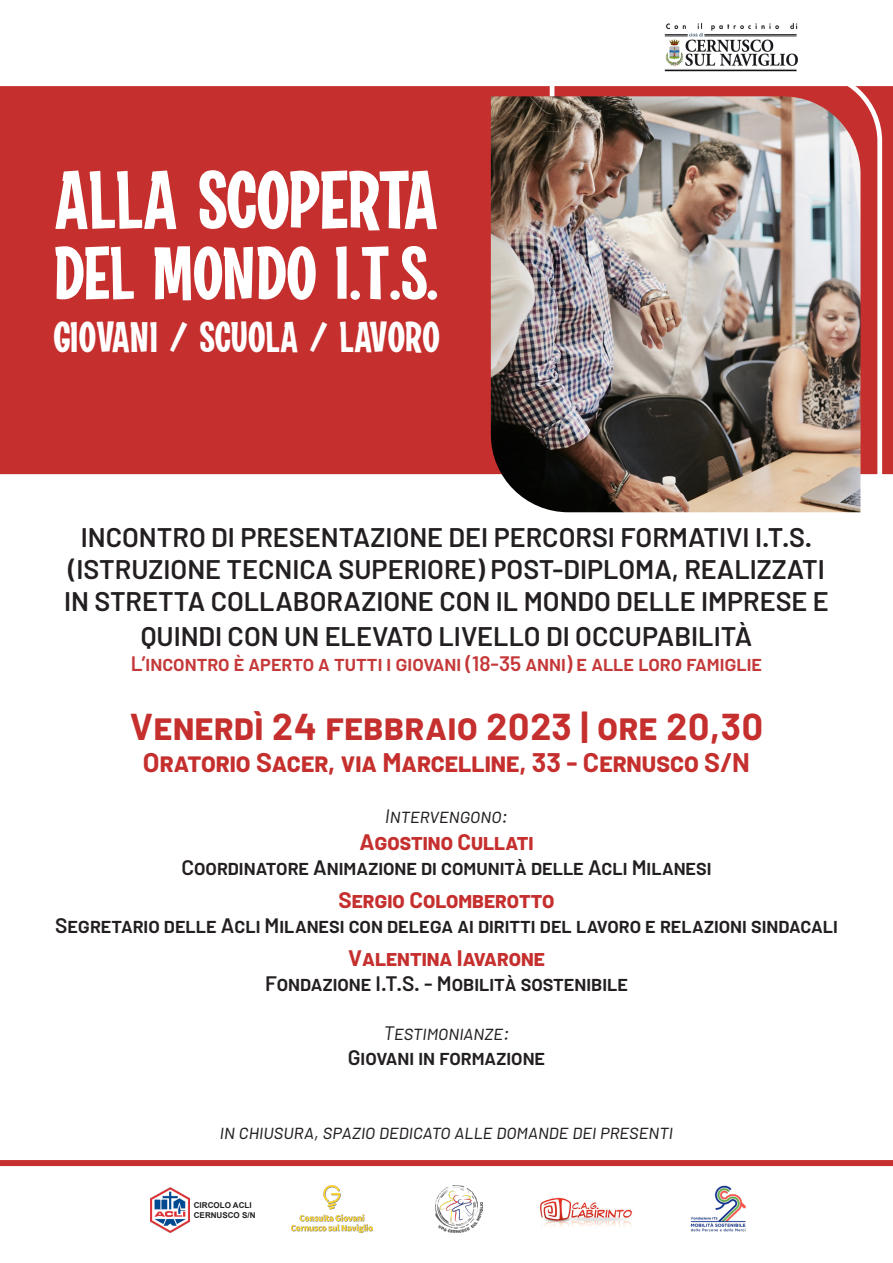
<style>
.page{position:relative;width:893px;height:1263px;background:#fff}
.page>*{position:absolute;margin:0;border:0;box-sizing:border-box;transform-origin:0 0}
.t1{font:83.4px "dumadi";color:#fff}
.t2{font:76.05px "dumadi";color:#fff}
.t3{font:43.5px "dumadi";letter-spacing:.01em;color:#fff}
.t4{font:700 37.5px "Barlow";letter-spacing:.02em;color:#c52f2e}
.t5{font:600 27px/33.3px "Barlow";color:#231f20;text-align:center}
.t6{font:700 27px "Barlow";color:#c52f2e}
.t7{font:700 22.5px "Barlow";color:#c52f2e}
.t8{font:600 21px "Barlow";color:#231f20}
.t9{font:600 21px "Barlow";color:#c53839}
.t10{font:italic 19.5px "Barlow";color:#231f20}
.t11{font:700 8.1px "Arial";color:#231f20}
</style>
<div class="page">
<div style="left:0;top:86px;width:893px;height:388px;background:#c52f2e"></div>
<svg style="left:547px;top:86px;width:337px;height:412px;background:#d05857"></svg>
<img style="left:491px;top:96px;width:369px;height:416px">
<svg style="left:0;top:1160px;width:893px;height:73px"></svg>
<img style="left:151px;top:1188px;width:39px;height:45px">
<img style="left:689px;top:1185px;width:60px;height:48px">
<img style="left:664px;top:22px;width:134px;height:50px">
<p class="t1" style="left:55px;top:159px;width:385px">ALLA SCOPERTA</p>
<p class="t2" style="left:55px;top:236px;width:385px">DEL MONDO I.T.S.</p>
<p class="t3" style="left:54px;top:315px;width:388px">GIOVANI / SCUOLA / LAVORO</p>
<p class="t5" style="left:81px;top:520px;width:733px">INCONTRO DI PRESENTAZIONE DEI PERCORSI FORMATIVI I.T.S.</p>
<p class="t5" style="left:64px;top:552px;width:766px">(ISTRUZIONE TECNICA SUPERIORE) POST-DIPLOMA, REALIZZATI<br>IN STRETTA COLLABORAZIONE CON IL MONDO DELLE IMPRESE E<br>QUINDI CON UN ELEVATO LIVELLO DI OCCUPABILITÀ</p>
<p class="t9" style="left:131px;top:650px;width:633px">L’incontro è aperto a tutti i giovani (18-35 anni) e alle loro famiglie</p>
<p class="t4" style="left:130px;top:703px;width:635px">Venerdì 24 febbraio 2023 | ore 20,30</p>
<p class="t6" style="left:143px;top:745px;width:609px">Oratorio Sacer, via Marcelline, 33 - Cernusco S/N</p>
<p class="t10" style="left:385px;top:804px;width:125px">Intervengono:</p>
<p class="t7" style="left:359px;top:828px;width:176px">Agostino Cullati</p>
<p class="t8" style="left:181px;top:854px;width:532px">Coordinatore Animazione di comunità delle Acli Milanesi</p>
<p class="t7" style="left:338px;top:886px;width:217px">Sergio Colomberotto</p>
<p class="t8" style="left:55px;top:912px;width:784px">Segretario delle Acli Milanesi con delega ai diritti del lavoro e relazioni sindacali</p>
<p class="t7" style="left:348px;top:944px;width:198px">Valentina Iavarone</p>
<p class="t8" style="left:265px;top:971px;width:364px">Fondazione I.T.S. - Mobilità sostenibile</p>
<p class="t10" style="left:383px;top:1021px;width:128px">Testimonianze:</p>
<p class="t8" style="left:348px;top:1044px;width:199px">Giovani in formazione</p>
<p class="t10" style="left:220px;top:1120px;width:455px">in chiusura, spazio dedicato alle domande dei presenti</p>
<p class="t11" style="left:194px;top:1200px;width:59px">CIRCOLO ACLI</p>
<p class="t11" style="left:194px;top:1209px;width:63px">CERNUSCO S/N</p>
</div>
